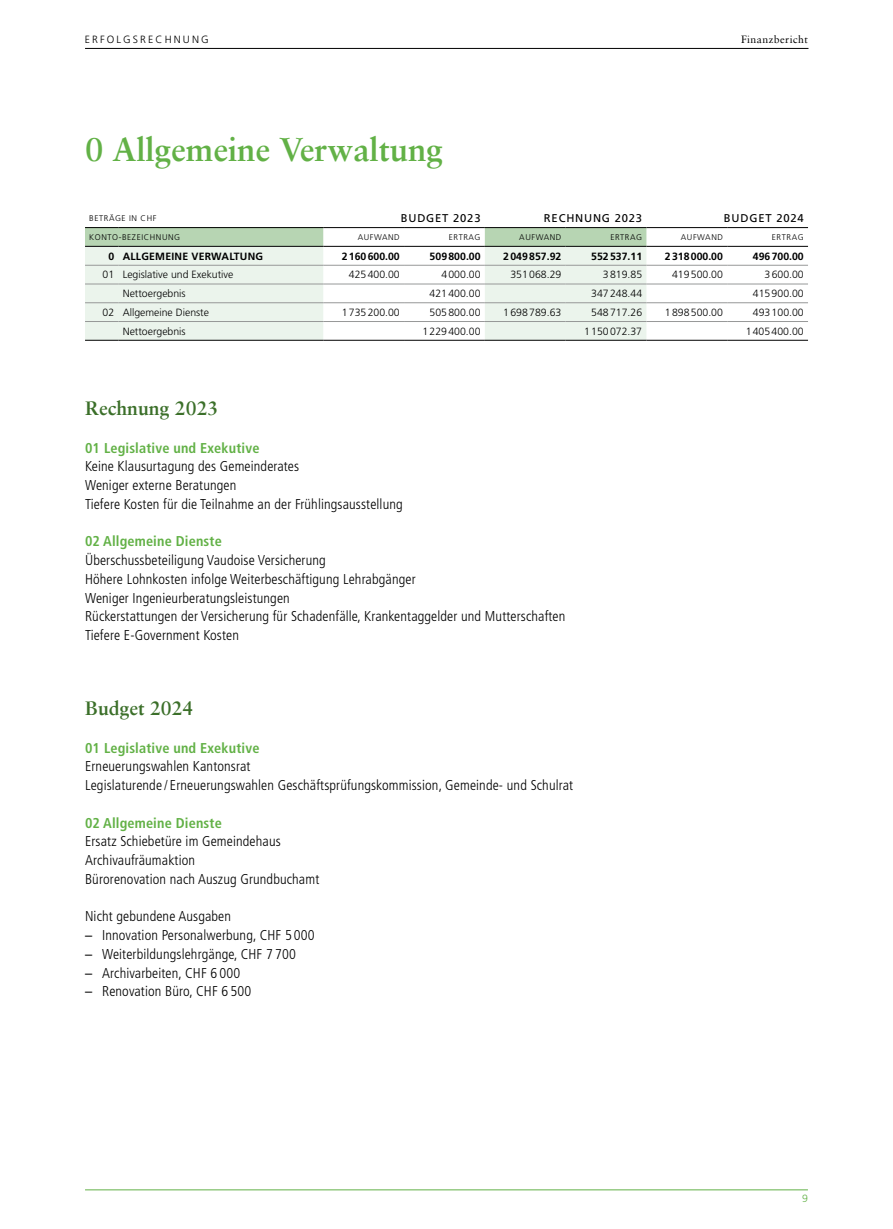
<style>
.page{position:relative;width:893px;height:1229px;background:#fff}
.page>*{position:absolute;margin:0;border:0;box-sizing:border-box;transform-origin:0 0}
.t1{font:700 33px "Sabon LT";color:#62b146}
.t2{font:700 19.5px "Sabon LT";color:#3b6f29}
.t3{font:300 condensed 14.25px/18.8px "Frutiger LT Std";letter-spacing:.01em;color:#000}
.t4{font:700 condensed 14.25px "Frutiger LT Std";letter-spacing:.01em;color:#62b146}
.t5{font:11.25px "Frutiger LT Std";letter-spacing:.07em;color:#000}
.t6{font:300 10.5px "Frutiger LT Std";color:#000}
.t7{font:700 10.5px "Frutiger LT Std";color:#000}
.t8{font:700 10.5px "Frutiger LT Std";letter-spacing:.02em;color:#000}
.t9{font:300 10.5px "Frutiger LT Std";letter-spacing:.2em;color:#000}
.t10{font:10.5px "Sabon LT";letter-spacing:.04em;color:#000}
.t11{font:300 10.5px "Frutiger LT Std";color:#62b146}
.t12{font:300 8.25px "Frutiger LT Std";letter-spacing:.07em;color:#000}
.s1{font-weight:400;font-stretch:normal}
</style>
<div class="page">
<hr style="left:85px;top:1189px;width:723px;height:1px;background:#62b146">
<hr style="left:85px;top:48px;width:723px;height:1px;background:#000">
<div style="left:85px;top:228px;width:238px;height:18px;background:#b7d5b3"></div>
<svg style="left:323px;top:228px;width:485px;height:18px"></svg>
<svg style="left:85px;top:247px;width:561px;height:93px;fill:#ebf4ec"></svg>
<hr style="left:85px;top:227px;width:33px;height:1px;background:#000">
<hr style="left:118px;top:227px;width:205px;height:1px;background:#000">
<hr style="left:323px;top:227px;width:81px;height:1px;background:#000">
<hr style="left:404px;top:227px;width:81px;height:1px;background:#000">
<hr style="left:485px;top:227px;width:81px;height:1px;background:#000">
<hr style="left:566px;top:227px;width:80px;height:1px;background:#000">
<hr style="left:646px;top:227px;width:81px;height:1px;background:#000">
<hr style="left:727px;top:227px;width:81px;height:1px;background:#000">
<hr style="left:85px;top:246px;width:33px;height:1px;background:#000">
<hr style="left:118px;top:246px;width:205px;height:1px;background:#000">
<hr style="left:323px;top:246px;width:81px;height:1px;background:#000">
<hr style="left:404px;top:246px;width:81px;height:1px;background:#000">
<hr style="left:485px;top:246px;width:81px;height:1px;background:#000">
<hr style="left:566px;top:246px;width:80px;height:1px;background:#000">
<hr style="left:646px;top:246px;width:81px;height:1px;background:#000">
<hr style="left:727px;top:246px;width:81px;height:1px;background:#000">
<hr style="left:85px;top:265px;width:33px;height:1px;background:#979898">
<hr style="left:118px;top:265px;width:205px;height:1px;background:#979898">
<hr style="left:323px;top:265px;width:81px;height:1px;background:#979898">
<hr style="left:404px;top:265px;width:81px;height:1px;background:#979898">
<hr style="left:485px;top:265px;width:81px;height:1px;background:#979898">
<hr style="left:566px;top:265px;width:80px;height:1px;background:#979898">
<hr style="left:646px;top:265px;width:81px;height:1px;background:#979898">
<hr style="left:727px;top:265px;width:81px;height:1px;background:#979898">
<hr style="left:85px;top:284px;width:33px;height:1px;background:#979898">
<hr style="left:118px;top:284px;width:205px;height:1px;background:#979898">
<hr style="left:323px;top:284px;width:81px;height:1px;background:#979898">
<hr style="left:404px;top:284px;width:81px;height:1px;background:#979898">
<hr style="left:485px;top:284px;width:81px;height:1px;background:#979898">
<hr style="left:566px;top:284px;width:80px;height:1px;background:#979898">
<hr style="left:646px;top:284px;width:81px;height:1px;background:#979898">
<hr style="left:727px;top:284px;width:81px;height:1px;background:#979898">
<hr style="left:85px;top:302px;width:33px;height:1px;background:#979898">
<hr style="left:118px;top:302px;width:205px;height:1px;background:#979898">
<hr style="left:323px;top:302px;width:81px;height:1px;background:#979898">
<hr style="left:404px;top:302px;width:81px;height:1px;background:#979898">
<hr style="left:485px;top:302px;width:81px;height:1px;background:#979898">
<hr style="left:566px;top:302px;width:80px;height:1px;background:#979898">
<hr style="left:646px;top:302px;width:81px;height:1px;background:#979898">
<hr style="left:727px;top:302px;width:81px;height:1px;background:#979898">
<hr style="left:85px;top:321px;width:33px;height:1px;background:#979898">
<hr style="left:118px;top:321px;width:205px;height:1px;background:#979898">
<hr style="left:323px;top:321px;width:81px;height:1px;background:#979898">
<hr style="left:404px;top:321px;width:81px;height:1px;background:#979898">
<hr style="left:485px;top:321px;width:81px;height:1px;background:#979898">
<hr style="left:566px;top:321px;width:80px;height:1px;background:#979898">
<hr style="left:646px;top:321px;width:81px;height:1px;background:#979898">
<hr style="left:727px;top:321px;width:81px;height:1px;background:#979898">
<hr style="left:85px;top:340px;width:33px;height:1px;background:#000">
<hr style="left:118px;top:340px;width:205px;height:1px;background:#000">
<hr style="left:323px;top:340px;width:81px;height:1px;background:#000">
<hr style="left:404px;top:340px;width:81px;height:1px;background:#000">
<hr style="left:485px;top:340px;width:81px;height:1px;background:#000">
<hr style="left:566px;top:340px;width:80px;height:1px;background:#000">
<hr style="left:646px;top:340px;width:81px;height:1px;background:#000">
<hr style="left:727px;top:340px;width:81px;height:1px;background:#000">
<p class="t9" style="left:85px;top:33px;width:125px">ERFOLGSRECHNUNG</p>
<h1 class="t1" style="left:85px;top:129px;width:359px">0 Allgemeine Verwaltung</h1>
<p class="t10" style="left:741px;top:33px;width:68px">Finanzbericht</p>
<p class="t12" style="left:89px;top:214px;width:69px">BETRÄGE IN CHF</p>
<p class="t5" style="left:401px;top:212px;width:81px">BUDGET 2023</p>
<p class="t5" style="left:544px;top:212px;width:100px">RECHNUNG 2023</p>
<p class="t5" style="left:724px;top:212px;width:81px">BUDGET 2024</p>
<p class="t12" style="left:89px;top:232px;width:92px">KONTO-BEZEICHNUNG</p>
<p class="t12" style="left:358px;top:232px;width:44px">AUFWAND</p>
<p class="t12" style="left:449px;top:232px;width:33px">ERTRAG</p>
<p class="t12" style="left:519px;top:232px;width:44px">AUFWAND</p>
<p class="t12" style="left:610px;top:232px;width:33px">ERTRAG</p>
<p class="t12" style="left:681px;top:232px;width:44px">AUFWAND</p>
<p class="t12" style="left:772px;top:232px;width:33px">ERTRAG</p>
<p class="t8" style="left:108px;top:250px;width:156px">0 ALLGEMEINE VERWALTUNG</p>
<p class="t7" style="left:342px;top:250px;width:60px">2160600.00</p>
<p class="t7" style="left:430px;top:250px;width:52px">509800.00</p>
<p class="t7" style="left:503px;top:250px;width:60px">2049857.92</p>
<p class="t7" style="left:591px;top:250px;width:52px">552537.11</p>
<p class="t7" style="left:665px;top:250px;width:60px">2318000.00</p>
<p class="t7" style="left:753px;top:250px;width:52px">496700.00</p>
<p class="t6" style="left:103px;top:269px;width:133px">01 Legislative und Exekutive</p>
<p class="t6" style="left:349px;top:269px;width:52px">425400.00</p>
<p class="t6" style="left:441px;top:269px;width:41px">4000.00</p>
<p class="t6" style="left:510px;top:269px;width:52px">351068.29</p>
<p class="t6" style="left:603px;top:269px;width:41px">3819.85</p>
<p class="t6" style="left:672px;top:269px;width:52px">419500.00</p>
<p class="t6" style="left:764px;top:269px;width:41px">3600.00</p>
<p class="t6" style="left:123px;top:288px;width:65px">Nettoergebnis</p>
<p class="t6" style="left:430px;top:288px;width:52px">421400.00</p>
<p class="t6" style="left:591px;top:288px;width:52px">347248.44</p>
<p class="t6" style="left:753px;top:288px;width:52px">415900.00</p>
<p class="t6" style="left:103px;top:306px;width:108px">02 Allgemeine Dienste</p>
<p class="t6" style="left:342px;top:306px;width:60px">1735200.00</p>
<p class="t6" style="left:430px;top:306px;width:52px">505800.00</p>
<p class="t6" style="left:503px;top:306px;width:60px">1698789.63</p>
<p class="t6" style="left:591px;top:306px;width:52px">548717.26</p>
<p class="t6" style="left:665px;top:306px;width:60px">1898500.00</p>
<p class="t6" style="left:753px;top:306px;width:52px">493100.00</p>
<p class="t6" style="left:123px;top:325px;width:65px">Nettoergebnis</p>
<p class="t6" style="left:422px;top:325px;width:60px">1229400.00</p>
<p class="t6" style="left:584px;top:325px;width:60px">1150072.37</p>
<p class="t6" style="left:746px;top:325px;width:60px">1405400.00</p>
<h2 class="t2" style="left:85px;top:396px;width:135px">Rechnung 2023</h2>
<p class="t4" style="left:85px;top:439px;width:176px">01 Legislative und Exekutive</p>
<p class="t3" style="left:85px;top:457px;width:319px">Keine Klausurtagung des Gemeinderates<br>Weniger externe Beratungen<br>Tiefere Kosten für die Teilnahme an der Frühlingsausstellung</p>
<p class="t4" style="left:85px;top:533px;width:138px">02 Allgemeine Dienste</p>
<p class="t3" style="left:85px;top:551px;width:482px">Überschussbeteiligung Vaudoise Versicherung<br>Höhere Lohnkosten infolge Weiterbeschäftigung Lehrabgänger<br>Weniger Ingenieurberatungsleistungen<br>Rückerstattungen der Versicherung für Schadenfälle, Krankentaggelder und Mutterschaften Tiefere E-Government Kosten</p>
<h2 class="t2" style="left:85px;top:696px;width:110px">Budget 2024</h2>
<p class="t4" style="left:85px;top:739px;width:176px">01 Legislative und Exekutive</p>
<p class="t3" style="left:85px;top:757px;width:490px">Erneuerungswahlen Kantonsrat<br>Legislaturende / Erneuerungswahlen Geschäftsprüfungskommission, Gemeinde- und Schulrat</p>
<p class="t4" style="left:85px;top:814px;width:138px">02 Allgemeine Dienste</p>
<p class="t3" style="left:85px;top:832px;width:236px">Ersatz Schiebetüre im Gemeindehaus<br>Archivaufräumaktion<br>Bürorenovation nach Auszug Grundbuchamt</p>
<p class="t3" style="left:85px;top:907px;width:148px">Nicht gebundene Ausgaben</p>
<p class="t3" style="left:85px;top:926px;width:231px"><span class="s1">–</span> Innovation Personalwerbung, CHF 5 000</p>
<p class="t3" style="left:85px;top:945px;width:212px"><span class="s1">–</span> Weiterbildungslehrgänge, CHF 7 700</p>
<p class="t3" style="left:85px;top:964px;width:157px"><span class="s1">–</span> Archivarbeiten, CHF 6 000</p>
<p class="t3" style="left:85px;top:982px;width:168px"><span class="s1">–</span> Renovation Büro, CHF 6 500</p>
<p class="t11" style="left:802px;top:1192px;width:7px">9</p>
</div>
